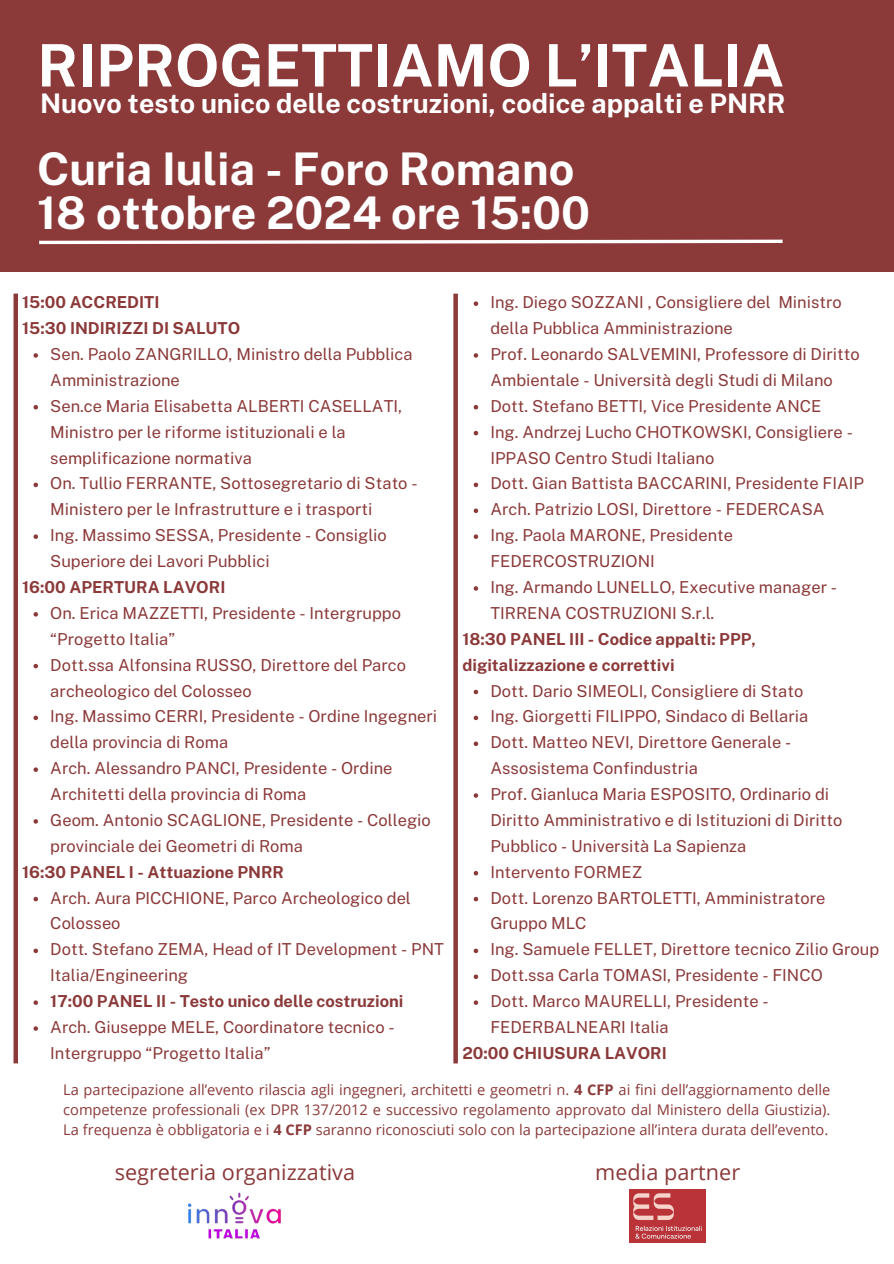
<style>
.page{position:relative;width:894px;height:1264px;background:#fff}
.page>*{position:absolute;margin:0;border:0;box-sizing:border-box;transform-origin:0 0}
.t1{font:700 58.5px "Public Sans";color:#fff}
.t2{font:700 45px/43.8px "Public Sans";color:#fff}
.t3{font:700 27px "Public Sans";color:#fff}
.t4{font:21.75px "Open Sans";color:#8b3939}
.t5{font:16.5px/25.8px "Public Sans";color:#8b3939}
.t6{font:700 16.5px/25.8px "Public Sans";color:#8b3939}
.t7{font:14.7px/20.2px "Open Sans";color:#8b3939;text-align:justify}
.s1{font-weight:700}
</style>
<div class="page">
<div style="left:0;top:0;width:893px;height:272px;background:#8b3939"></div>
<svg style="left:39px;top:239px;width:744px;height:6px"></svg>
<img style="left:187px;top:1192px;width:94px;height:47px">
<img style="left:629px;top:1189px;width:76px;height:53px">
<svg style="left:33px;top:353px;width:5px;height:5px"></svg>
<svg style="left:33px;top:405px;width:5px;height:4px"></svg>
<svg style="left:33px;top:482px;width:5px;height:5px"></svg>
<svg style="left:33px;top:534px;width:5px;height:5px"></svg>
<svg style="left:33px;top:612px;width:5px;height:4px"></svg>
<svg style="left:33px;top:664px;width:5px;height:4px"></svg>
<svg style="left:33px;top:715px;width:5px;height:5px"></svg>
<svg style="left:33px;top:767px;width:5px;height:5px"></svg>
<svg style="left:33px;top:819px;width:5px;height:4px"></svg>
<svg style="left:33px;top:896px;width:5px;height:5px"></svg>
<svg style="left:33px;top:948px;width:5px;height:5px"></svg>
<svg style="left:33px;top:1000px;width:5px;height:4px"></svg>
<svg style="left:33px;top:1026px;width:5px;height:4px"></svg>
<svg style="left:473px;top:301px;width:5px;height:5px"></svg>
<svg style="left:473px;top:353px;width:5px;height:5px"></svg>
<svg style="left:473px;top:405px;width:5px;height:4px"></svg>
<svg style="left:473px;top:431px;width:5px;height:4px"></svg>
<svg style="left:473px;top:482px;width:5px;height:5px"></svg>
<svg style="left:473px;top:508px;width:5px;height:5px"></svg>
<svg style="left:473px;top:534px;width:5px;height:5px"></svg>
<svg style="left:473px;top:586px;width:5px;height:4px"></svg>
<svg style="left:473px;top:689px;width:5px;height:5px"></svg>
<svg style="left:473px;top:715px;width:5px;height:5px"></svg>
<svg style="left:473px;top:741px;width:5px;height:5px"></svg>
<svg style="left:473px;top:793px;width:5px;height:4px"></svg>
<svg style="left:473px;top:871px;width:5px;height:4px"></svg>
<svg style="left:473px;top:896px;width:5px;height:5px"></svg>
<svg style="left:473px;top:948px;width:5px;height:5px"></svg>
<svg style="left:473px;top:974px;width:5px;height:5px"></svg>
<svg style="left:473px;top:1000px;width:5px;height:4px"></svg>
<hr style="left:14px;top:293px;width:4px;height:770px;background:#8b3939">
<div style="left:453px;top:294px;width:5px;height:769px;background:#8b3939"></div>
<h2 class="t1" style="left:37px;top:31px;width:748px">RIPROGETTIAMO L’ITALIA</h2>
<h5 class="t3" style="left:40px;top:88px;width:747px">Nuovo testo unico delle costruzioni, codice appalti e PNRR</h5>
<p class="t2" style="left:37px;top:147px;width:554px">Curia Iulia - Foro Romano<br>18 ottobre 2024 ore 15:00</p>
<p class="t6" style="left:22px;top:289px;width:219px">15:00 ACCREDITI<br>15:30 INDIRIZZI DI SALUTO</p>
<p class="t5" style="left:50px;top:341px;width:364px">Sen. Paolo ZANGRILLO, Ministro della Pubblica<br>Amministrazione</p>
<p class="t5" style="left:50px;top:393px;width:353px">Sen.ce Maria Elisabetta ALBERTI CASELLATI,<br>Ministro per le riforme istituzionali e la semplificazione normativa</p>
<h5 class="t5" style="left:50px;top:470px;width:369px">On. Tullio FERRANTE, Sottosegretario di Stato -<br>Ministero per le Infrastrutture e i trasporti</h5>
<p class="t5" style="left:50px;top:522px;width:338px">Ing. Massimo SESSA, Presidente - Consiglio<br>Superiore dei Lavori Pubblici</p>
<p class="t6" style="left:22px;top:574px;width:204px">16:00 APERTURA LAVORI</p>
<p class="t5" style="left:50px;top:600px;width:352px">On. Erica MAZZETTI, Presidente - Intergruppo “Progetto Italia”</p>
<p class="t5" style="left:50px;top:651px;width:357px">Dott.ssa Alfonsina RUSSO, Direttore del Parco archeologico del Colosseo</p>
<p class="t5" style="left:50px;top:703px;width:388px">Ing. Massimo CERRI, Presidente - Ordine Ingegneri della provincia di Roma</p>
<h6 class="t5" style="left:50px;top:755px;width:344px">Arch. Alessandro PANCI, Presidente - Ordine<br>Architetti della provincia di Roma</h6>
<p class="t5" style="left:50px;top:807px;width:382px">Geom. Antonio SCAGLIONE, Presidente - Collegio provinciale dei Geometri di Roma</p>
<p class="t6" style="left:22px;top:858px;width:263px">16:30 PANEL I - Attuazione PNRR</p>
<p class="t5" style="left:50px;top:884px;width:362px">Arch. Aura PICCHIONE, Parco Archeologico del<br>Colosseo</p>
<p class="t5" style="left:50px;top:936px;width:395px">Dott. Stefano ZEMA, Head of IT Development - PNT<br>Italia/Engineering</p>
<p class="t6" style="left:50px;top:988px;width:354px">17:00 PANEL II - Testo unico delle costruzioni</p>
<p class="t5" style="left:50px;top:1014px;width:346px">Arch. Giuseppe MELE, Coordinatore tecnico -<br>Intergruppo “Progetto Italia”</p>
<p class="t5" style="left:490px;top:289px;width:353px">Ing. Diego SOZZANI , Consigliere del Ministro della Pubblica Amministrazione</p>
<p class="t5" style="left:490px;top:341px;width:370px">Prof. Leonardo SALVEMINI, Professore di Diritto<br>Ambientale - Università degli Studi di Milano</p>
<p class="t5" style="left:490px;top:393px;width:332px">Dott. Stefano BETTI, Vice Presidente ANCE</p>
<p class="t5" style="left:490px;top:419px;width:364px">Ing. Andrzej Lucho CHOTKOWSKI, Consigliere -<br>IPPASO Centro Studi Italiano</p>
<p class="t5" style="left:490px;top:470px;width:375px">Dott. Gian Battista BACCARINI, Presidente FIAIP</p>
<p class="t5" style="left:490px;top:496px;width:335px">Arch. Patrizio LOSI, Direttore - FEDERCASA</p>
<h6 class="t5" style="left:490px;top:522px;width:244px">Ing. Paola MARONE, Presidente<br>FEDERCOSTRUZIONI</h6>
<p class="t5" style="left:490px;top:574px;width:348px">Ing. Armando LUNELLO, Executive manager -<br>TIRRENA COSTRUZIONI S.r.l.</p>
<p class="t6" style="left:462px;top:626px;width:295px">18:30 PANEL III - Codice appalti: PPP, digitalizzazione e correttivi</p>
<p class="t5" style="left:490px;top:677px;width:314px">Dott. Dario SIMEOLI, Consigliere di Stato</p>
<p class="t5" style="left:490px;top:703px;width:319px">Ing. Giorgetti FILIPPO, Sindaco di Bellaria</p>
<p class="t5" style="left:490px;top:729px;width:302px">Dott. Matteo NEVI, Direttore Generale -<br>Assosistema Confindustria</p>
<p class="t5" style="left:490px;top:781px;width:353px">Prof. Gianluca Maria ESPOSITO, Ordinario di<br>Diritto Amministrativo e di Istituzioni di Diritto<br>Pubblico - Università La Sapienza</p>
<p class="t5" style="left:490px;top:858px;width:153px">Intervento FORMEZ</p>
<p class="t5" style="left:490px;top:884px;width:336px">Dott. Lorenzo BARTOLETTI, Amministratore<br>Gruppo MLC</p>
<p class="t5" style="left:490px;top:936px;width:390px">Ing. Samuele FELLET, Direttore tecnico Zilio Group</p>
<h5 class="t5" style="left:490px;top:962px;width:334px">Dott.ssa Carla TOMASI, Presidente - FINCO</h5>
<p class="t5" style="left:490px;top:988px;width:279px">Dott. Marco MAURELLI, Presidente -<br>FEDERBALNEARI Italia</p>
<h4 class="t6" style="left:462px;top:1040px;width:206px">20:00 CHIUSURA LAVORI</h4>
<h4 class="t7" style="left:63px;top:1078px;width:768px">La partecipazione all’evento rilascia agli ingegneri, architetti e geometri n. <span class="s1">4 CFP</span> ai fini dell’aggiornamento delle competenze professionali (ex DPR 137/2012 e successivo regolamento approvato dal Ministero della Giustizia).<br>La frequenza è obbligatoria e i <span class="s1">4 CFP</span> saranno riconosciuti solo con la partecipazione all’intera durata dell’evento.</h4>
<p class="t4" style="left:595px;top:1157px;width:146px">media partner</p>
<p class="t4" style="left:115px;top:1157px;width:242px">segreteria organizzativa</p>
</div>
